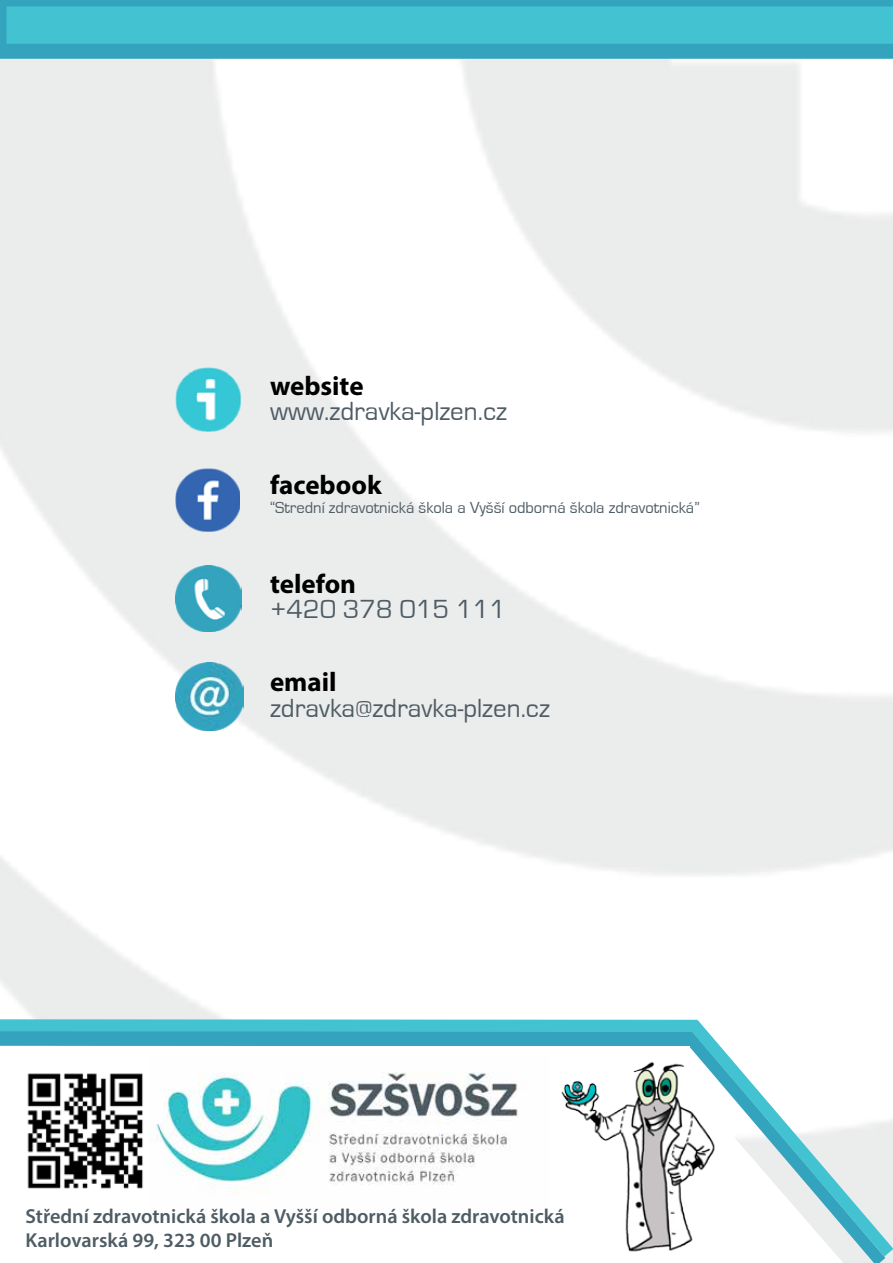
<style>
.page{position:relative;width:893px;height:1263px;background:#fff}
.page>*{position:absolute;margin:0;border:0;box-sizing:border-box;transform-origin:0 0}
.t1{font:27px "Eurostile";color:#4e5c64}
.t2{font:700 27px "Myriad Pro";color:#000}
.t3{font:600 20.25px/24.3px "Myriad Pro";color:#4e5c64}
.t4{font:16.5px "Eurostile";color:#4e5c64}
</style>
<div class="page">
<img style="left:0;top:59px;width:893px;height:954px">
<svg style="left:0;top:0;width:893px;height:59px"></svg>
<svg style="left:676px;top:1007px;width:217px;height:256px"></svg>
<svg style="left:0;top:1013px;width:709px;height:33px"></svg>
<svg style="left:455px;top:1042px;width:400px;height:221px"></svg>
<img style="left:27px;top:1073px;width:116px;height:116px">
<img style="left:155px;top:1057px;width:395px;height:155px">
<img style="left:174px;top:467px;width:66px;height:65px">
<img style="left:174px;top:366px;width:68px;height:68px">
<img style="left:175px;top:662px;width:69px;height:69px">
<img style="left:175px;top:565px;width:67px;height:66px">
<img style="left:555px;top:1059px;width:167px;height:196px">
<h1 class="t2" style="left:270px;top:368px;width:95px">website</h1>
<h1 class="t1" style="left:270px;top:396px;width:239px">www.zdravka-plzen.cz</h1>
<h1 class="t2" style="left:270px;top:468px;width:113px">facebook</h1>
<p class="t4" style="left:270px;top:498px;width:431px">“Strední zdravotnická škola a Vyšší odborná škola zdravotnická”</p>
<h1 class="t2" style="left:270px;top:566px;width:88px">telefon</h1>
<h1 class="t1" style="left:270px;top:595px;width:237px">+420 378 015 111</h1>
<h1 class="t2" style="left:270px;top:664px;width:68px">email</h1>
<h1 class="t1" style="left:270px;top:693px;width:281px">zdravka@zdravka-plzen.cz</h1>
<p class="t3" style="left:26px;top:1203px;width:541px">Střední zdravotnická škola a Vyšší odborná škola zdravotnická<br>Karlovarská 99, 323 00 Plzeň</p>
</div>
